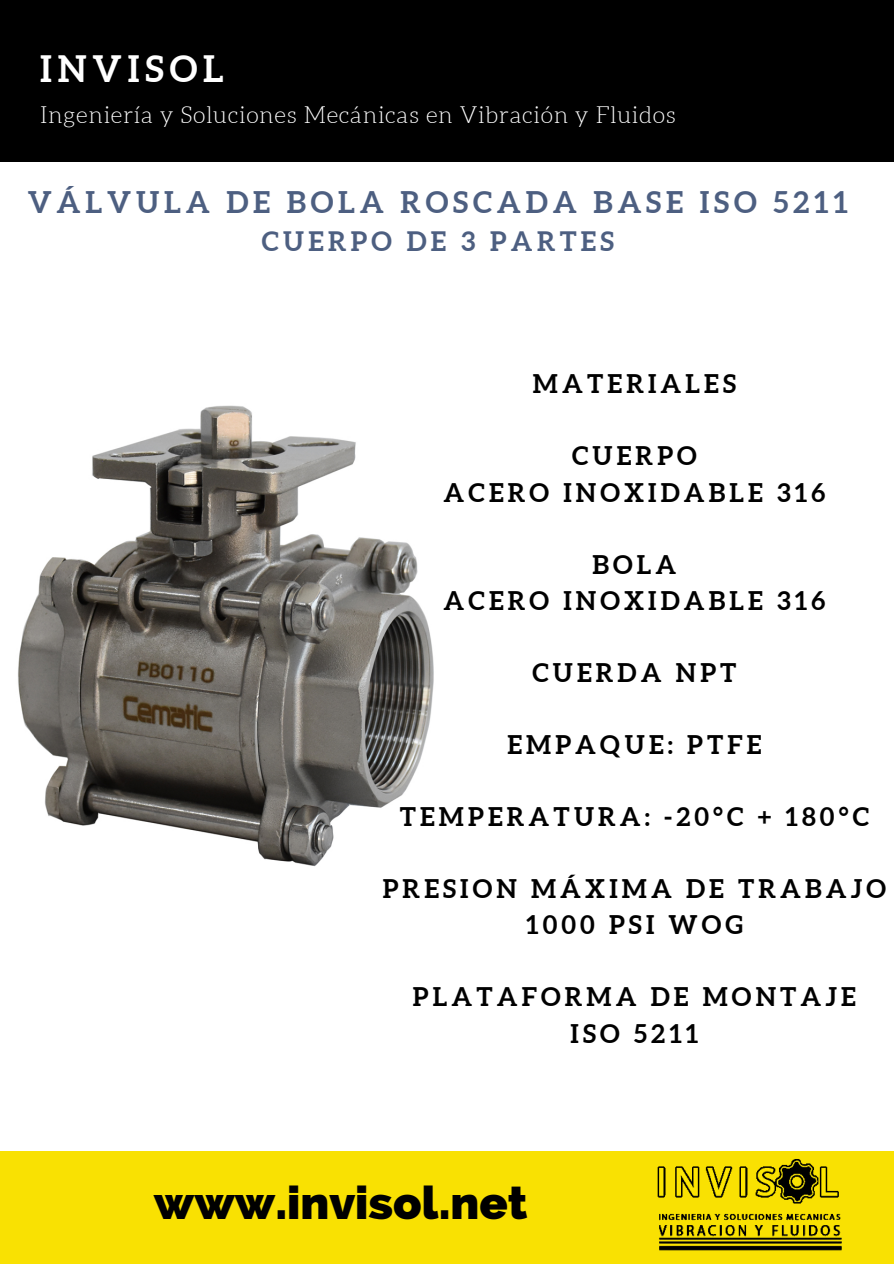
<style>
.page{position:relative;width:894px;height:1264px;background:#fff}
.page>*{position:absolute;margin:0;border:0;box-sizing:border-box;transform-origin:0 0}
.t1{font:800 46.5px "Raleway";color:#000}
.t2{font:700 36.3px "Aleo";letter-spacing:.16em;color:#fff}
.t3{font:700 29.85px "Aleo";letter-spacing:.16em;color:#4d5f81}
.t4{font:700 26.85px "Aleo";letter-spacing:.16em;color:#4d5f81}
.t5{font:700 25.65px "Aleo";letter-spacing:.16em;color:#000}
.t6{font:300 23.25px "Aleo";letter-spacing:.03em;color:#fff}
</style>
<div class="page">
<div style="left:0;top:0;width:893px;height:161px;background:#000"></div>
<div style="left:0;top:1151px;width:893px;height:112px;background:#f9e102"></div>
<img style="left:657px;top:1159px;width:185px;height:92px">
<img style="left:18px;top:405px;width:416px;height:462px">
<p class="t2" style="left:40px;top:48px;width:185px">INVISOL</p>
<p class="t6" style="left:40px;top:102px;width:636px">Ingeniería y Soluciones Mecánicas en Vibración y Fluidos</p>
<p class="t3" style="left:28px;top:185px;width:821px">VÁLVULA DE BOLA ROSCADA BASE ISO 5211</p>
<p class="t4" style="left:262px;top:226px;width:353px">CUERPO DE 3 PARTES</p>
<p class="t5" style="left:532px;top:369px;width:204px">MATERIALES</p>
<p class="t5" style="left:572px;top:441px;width:126px">CUERPO</p>
<p class="t5" style="left:443px;top:477px;width:383px">ACERO INOXIDABLE 316</p>
<p class="t5" style="left:592px;top:549px;width:85px">BOLA</p>
<p class="t5" style="left:443px;top:586px;width:383px">ACERO INOXIDABLE 316</p>
<p class="t5" style="left:532px;top:658px;width:206px">CUERDA NPT</p>
<p class="t5" style="left:507px;top:730px;width:256px">EMPAQUE: PTFE</p>
<p class="t5" style="left:399px;top:801px;width:471px">TEMPERATURA: -20°C + 180°C</p>
<p class="t5" style="left:382px;top:873px;width:505px">PRESION MÁXIMA DE TRABAJO</p>
<p class="t5" style="left:526px;top:910px;width:218px">1000 PSI WOG</p>
<p class="t5" style="left:413px;top:982px;width:444px">PLATAFORMA DE MONTAJE</p>
<p class="t5" style="left:570px;top:1018px;width:129px">ISO 5211</p>
<p class="t1" style="left:154px;top:1175px;width:375px">www.invisol.net</p>
</div>
